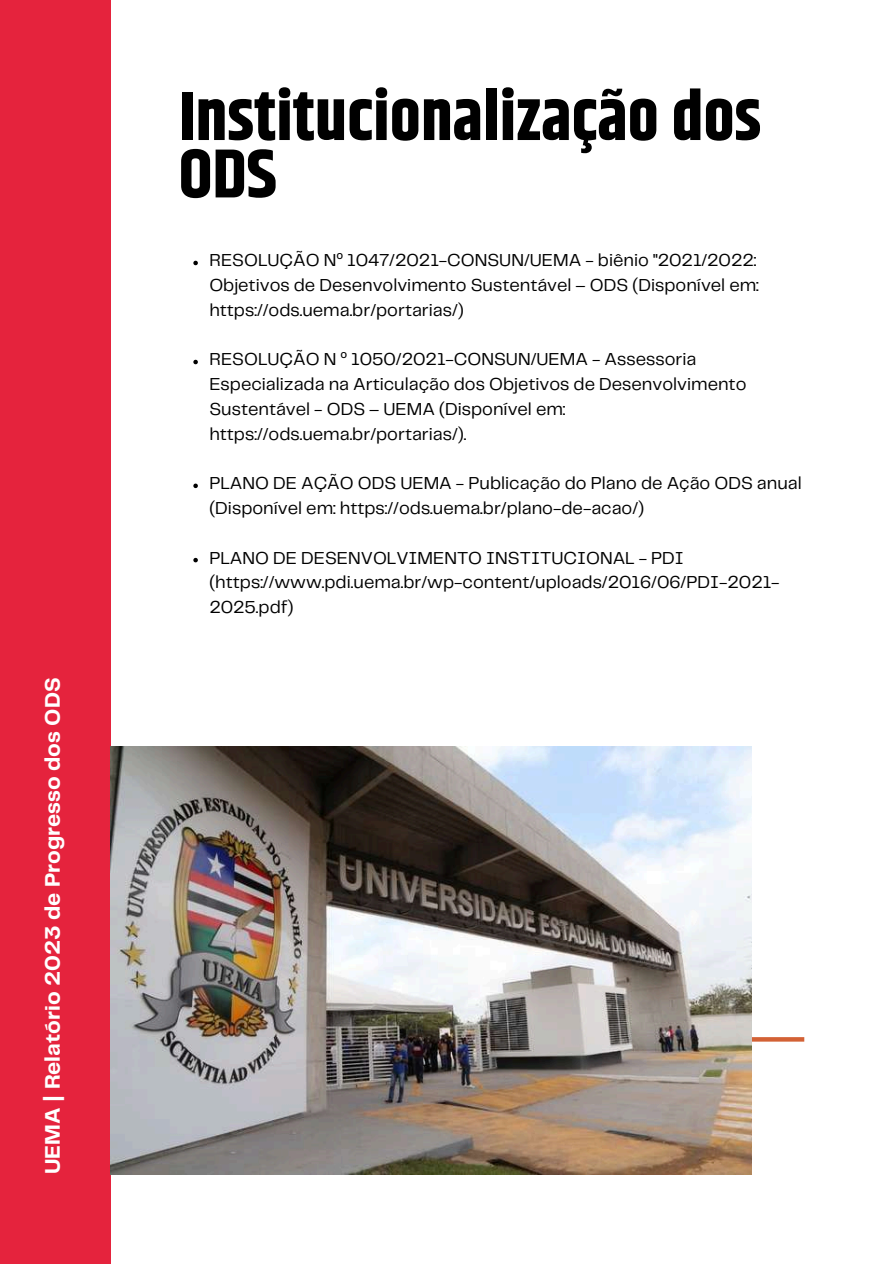
<style>
.page{position:relative;width:894px;height:1264px;background:#fff}
.page>*{position:absolute;margin:0;border:0;box-sizing:border-box;transform-origin:0 0}
.t1{font:700 69px/57.3px "Khand";color:#000}
.t2{font:700 21.9px "Telegraf";color:#fff}
.t3{font:18px/24.8px "Telegraf";color:#000}
.s1{font-family:"Noto Sans"}
</style>
<div class="page">
<div style="left:0;top:0;width:110px;height:1263px;background:#e5233d"></div>
<svg style="left:751px;top:1037px;width:53px;height:4px"></svg>
<img style="left:110px;top:746px;width:641px;height:428px">
<svg style="left:193px;top:261px;width:5px;height:4px"></svg>
<svg style="left:193px;top:360px;width:5px;height:4px"></svg>
<svg style="left:193px;top:483px;width:5px;height:5px"></svg>
<svg style="left:193px;top:558px;width:5px;height:4px"></svg>
<p class="t2" style="left:43px;top:1174px;width:498px;rotate:-90deg">UEMA | Relatório 2023 de Progresso dos ODS</p>
<h1 class="t1" style="left:179px;top:92px;width:584px">Institucionalização dos<br>ODS</h1>
<p class="t3" style="left:209px;top:249px;width:551px">RESOLUÇÃO N<span class="s1">º</span> 1047/2021-CONSUN/UEMA - biênio "2021/2022:<br>Objetivos de Desenvolvimento Sustentável – ODS (Disponível em: https://ods.uema.br/portarias/)</p>
<p class="t3" style="left:209px;top:348px;width:538px">RESOLUÇÃO N <span class="s1">º</span> 1050/2021-CONSUN/UEMA - Assessoria Especializada na Articulação dos Objetivos de Desenvolvimento Sustentável - ODS – UEMA (Disponível em: https://ods.uema.br/portarias/).</p>
<p class="t3" style="left:209px;top:472px;width:594px">PLANO DE AÇÃO ODS UEMA - Publicação do Plano de Ação ODS anual (Disponível em: https://ods.uema.br/plano-de-acao/)</p>
<p class="t3" style="left:209px;top:546px;width:571px">PLANO DE DESENVOLVIMENTO INSTITUCIONAL - PDI (https://www.pdi.uema.br/wp-content/uploads/2016/06/PDI-2021-<br>2025.pdf)</p>
</div>
